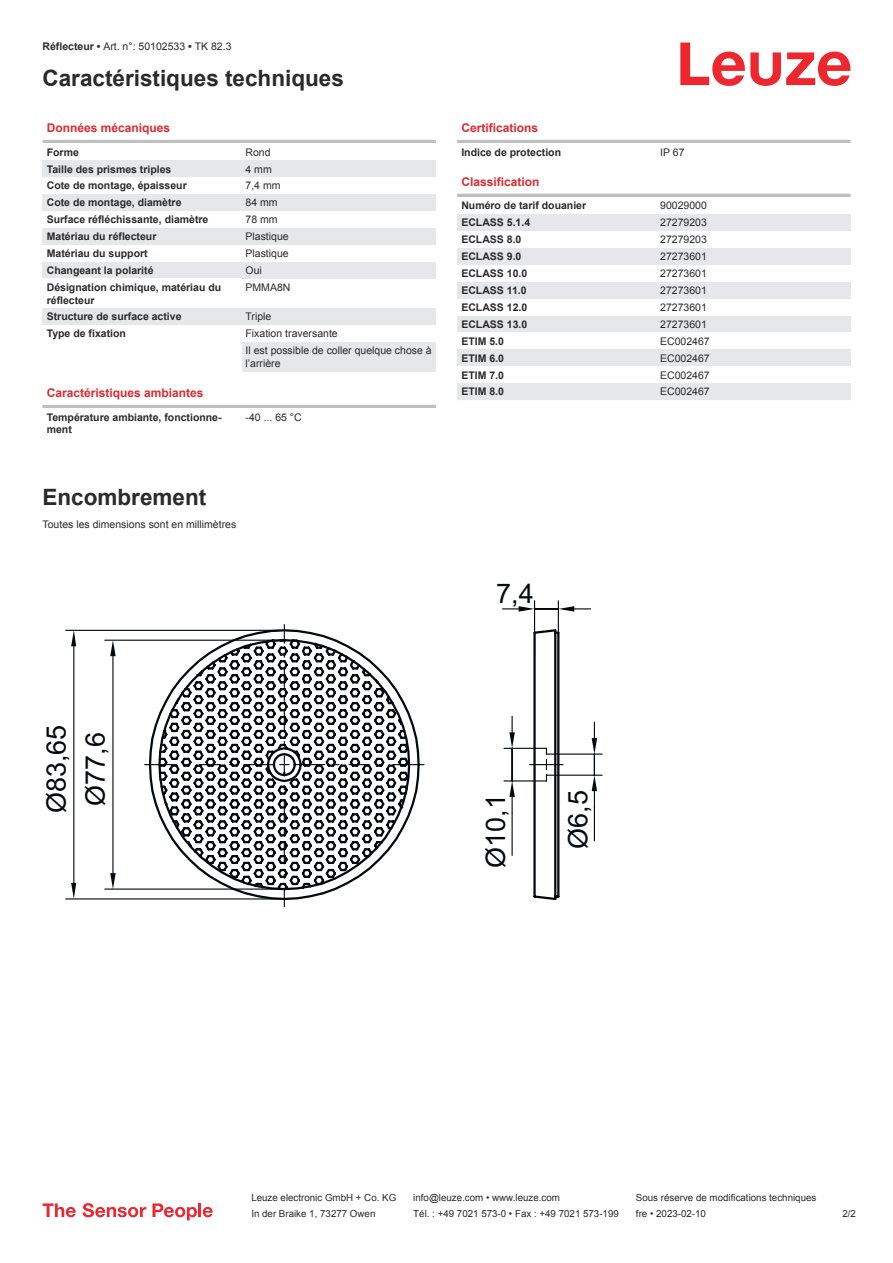
<style>
.page{position:relative;width:893px;height:1263px;background:#fff}
.page>*{position:absolute;margin:0;border:0;box-sizing:border-box;transform-origin:0 0}
.t1{font:27px/39.2px "Arial";color:#04080f}
.t2{font:700 22.5px "Arial";color:#2b292a}
.t3{font:700 12px "Arial";color:#db2a30}
.t4{font:700 10.5px/12.6px "Arial";color:#2b292a}
.t5{font:10.5px/17px "Arial";color:#2b292a}
.t6{font:9.75px "Arial";color:#2b292a}
.s1{font-weight:700}
</style>
<div class="page">
<svg style="left:680px;top:43px;width:170px;height:43px"></svg>
<hr style="left:43px;top:140px;width:393px;height:3px;background:#bdbfc1">
<div style="left:43px;top:160px;width:199px;height:17px;background:#e6e7e9"></div>
<div style="left:242px;top:160px;width:194px;height:17px;background:#e6e7e9"></div>
<div style="left:43px;top:194px;width:199px;height:17px;background:#e6e7e9"></div>
<div style="left:242px;top:194px;width:194px;height:17px;background:#e6e7e9"></div>
<div style="left:43px;top:228px;width:199px;height:17px;background:#e6e7e9"></div>
<div style="left:242px;top:228px;width:194px;height:17px;background:#e6e7e9"></div>
<div style="left:43px;top:262px;width:199px;height:17px;background:#e6e7e9"></div>
<div style="left:242px;top:262px;width:194px;height:17px;background:#e6e7e9"></div>
<div style="left:43px;top:308px;width:199px;height:17px;background:#e6e7e9"></div>
<div style="left:242px;top:308px;width:194px;height:17px;background:#e6e7e9"></div>
<div style="left:242px;top:342px;width:194px;height:29px;background:#e6e7e9"></div>
<hr style="left:43px;top:405px;width:393px;height:3px;background:#bdbfc1">
<hr style="left:457px;top:140px;width:393px;height:3px;background:#bdbfc1">
<hr style="left:457px;top:194px;width:393px;height:3px;background:#bdbfc1">
<div style="left:457px;top:214px;width:200px;height:17px;background:#e6e7e9"></div>
<div style="left:657px;top:214px;width:193px;height:17px;background:#e6e7e9"></div>
<div style="left:457px;top:248px;width:200px;height:17px;background:#e6e7e9"></div>
<div style="left:657px;top:248px;width:193px;height:17px;background:#e6e7e9"></div>
<div style="left:457px;top:282px;width:200px;height:17px;background:#e6e7e9"></div>
<div style="left:657px;top:282px;width:193px;height:17px;background:#e6e7e9"></div>
<div style="left:457px;top:316px;width:200px;height:16px;background:#e6e7e9"></div>
<div style="left:657px;top:316px;width:193px;height:16px;background:#e6e7e9"></div>
<div style="left:457px;top:349px;width:200px;height:17px;background:#e6e7e9"></div>
<div style="left:657px;top:349px;width:193px;height:17px;background:#e6e7e9"></div>
<div style="left:457px;top:383px;width:200px;height:17px;background:#e6e7e9"></div>
<div style="left:657px;top:383px;width:193px;height:17px;background:#e6e7e9"></div>
<svg style="left:43px;top:1203px;width:33px;height:14px"></svg>
<svg style="left:83px;top:1203px;width:63px;height:14px"></svg>
<svg style="left:153px;top:1203px;width:44px;height:17px"></svg>
<hr style="left:198px;top:1203px;width:3px;height:14px;background:#ed272d">
<svg style="left:203px;top:1207px;width:10px;height:10px"></svg>
<hr style="left:73px;top:646px;width:1px;height:237px;background:#03080e">
<hr style="left:66px;top:630px;width:218px;height:1px;background:#03080e">
<hr style="left:66px;top:898px;width:218px;height:1px;background:#03080e">
<svg style="left:71px;top:883px;width:5px;height:16px"></svg>
<svg style="left:71px;top:630px;width:5px;height:16px"></svg>
<hr style="left:112px;top:656px;width:2px;height:217px;background:#03080e">
<hr style="left:105px;top:640px;width:179px;height:1px;background:#03080e">
<hr style="left:105px;top:888px;width:179px;height:2px;background:#03080e">
<svg style="left:110px;top:873px;width:6px;height:16px"></svg>
<svg style="left:110px;top:640px;width:6px;height:16px"></svg>
<svg style="left:148px;top:629px;width:123px;height:271px"></svg>
<svg style="left:266px;top:741px;width:5px;height:49px"></svg>
<hr style="left:145px;top:764px;width:30px;height:1px;background:#03080e">
<svg style="left:200px;top:764px;width:20px;height:1px"></svg>
<hr style="left:244px;top:764px;width:31px;height:1px;background:#03080e">
<svg style="left:271px;top:628px;width:290px;height:273px"></svg>
<hr style="left:558px;top:775px;width:44px;height:1px;background:#03080e">
<hr style="left:558px;top:753px;width:44px;height:2px;background:#03080e">
<svg style="left:592px;top:722px;width:5px;height:85px"></svg>
<hr style="left:530px;top:764px;width:33px;height:1px;background:#03080e">
<svg style="left:535px;top:748px;width:23px;height:33px"></svg>
<hr style="left:534px;top:601px;width:1px;height:54px;background:#03080e">
<hr style="left:558px;top:601px;width:1px;height:32px;background:#03080e">
<svg style="left:503px;top:606px;width:88px;height:6px"></svg>
<svg style="left:532px;top:628px;width:29px;height:7px"></svg>
<hr style="left:594px;top:807px;width:1px;height:34px;background:#03080e">
<hr style="left:512px;top:813px;width:1px;height:42px;background:#03080e">
<p class="t5" style="left:43px;top:39px;width:190px"><span class="s1">Réflecteur •</span> Art. n°: 50102533 <span class="s1">•</span> TK 82.3</p>
<h2 class="t2" style="left:43px;top:70px;width:303px">Caractéristiques techniques</h2>
<p class="t3" style="left:47px;top:123px;width:125px">Données mécaniques</p>
<p class="t4" style="left:47px;top:147px;width:34px">Forme</p>
<p class="t5" style="left:246px;top:144px;width:27px">Rond</p>
<p class="t4" style="left:47px;top:164px;width:126px">Taille des prismes triples</p>
<p class="t5" style="left:246px;top:161px;width:28px">4 mm</p>
<p class="t4" style="left:47px;top:180px;width:142px">Cote de montage, épaisseur</p>
<p class="t5" style="left:246px;top:178px;width:37px">7,4 mm</p>
<p class="t4" style="left:47px;top:197px;width:136px">Cote de montage, diamètre</p>
<p class="t5" style="left:246px;top:195px;width:34px">84 mm</p>
<p class="t4" style="left:47px;top:214px;width:163px">Surface réfléchissante, diamètre</p>
<p class="t5" style="left:246px;top:212px;width:34px">78 mm</p>
<p class="t4" style="left:47px;top:231px;width:111px">Matériau du réflecteur</p>
<p class="t5" style="left:246px;top:229px;width:45px">Plastique</p>
<p class="t4" style="left:47px;top:248px;width:102px">Matériau du support</p>
<p class="t5" style="left:246px;top:246px;width:45px">Plastique</p>
<p class="t4" style="left:47px;top:265px;width:108px">Changeant la polarité</p>
<p class="t5" style="left:246px;top:263px;width:18px">Oui</p>
<p class="t4" style="left:47px;top:282px;width:176px">Désignation chimique, matériau du réflecteur</p>
<p class="t5" style="left:246px;top:280px;width:46px">PMMA8N</p>
<p class="t4" style="left:47px;top:311px;width:136px">Structure de surface active</p>
<p class="t5" style="left:246px;top:309px;width:27px">Triple</p>
<p class="t4" style="left:47px;top:328px;width:81px">Type de fixation</p>
<p class="t5" style="left:246px;top:326px;width:188px">Fixation traversante<br>Il est possible de coller quelque chose à</p>
<p class="t5" style="left:246px;top:356px;width:36px">l’arrière</p>
<p class="t3" style="left:47px;top:388px;width:158px">Caractéristiques ambiantes</p>
<p class="t4" style="left:47px;top:412px;width:176px">Température ambiante, fonctionne&shy;ment</p>
<p class="t5" style="left:246px;top:409px;width:58px">-40 ... 65 °C</p>
<h2 class="t2" style="left:43px;top:489px;width:165px">Encombrement</h2>
<p class="t5" style="left:43px;top:517px;width:195px">Toutes les dimensions sont en millimètres</p>
<p class="t3" style="left:461px;top:123px;width:78px">Certifications</p>
<p class="t4" style="left:461px;top:147px;width:101px">Indice de protection</p>
<p class="t5" style="left:660px;top:144px;width:26px">IP 67</p>
<p class="t3" style="left:461px;top:177px;width:80px">Classification</p>
<p class="t4" style="left:461px;top:200px;width:126px">Numéro de tarif douanier</p>
<p class="t5" style="left:660px;top:198px;width:48px">90029000</p>
<p class="t4" style="left:461px;top:217px;width:70px">ECLASS 5.1.4</p>
<p class="t5" style="left:660px;top:215px;width:48px">27279203</p>
<p class="t4" style="left:461px;top:234px;width:62px">ECLASS 8.0</p>
<p class="t5" style="left:660px;top:232px;width:48px">27279203</p>
<p class="t4" style="left:461px;top:251px;width:62px">ECLASS 9.0</p>
<p class="t5" style="left:660px;top:249px;width:48px">27273601</p>
<p class="t4" style="left:461px;top:268px;width:67px">ECLASS 10.0</p>
<p class="t5" style="left:660px;top:266px;width:48px">27273601</p>
<p class="t4" style="left:461px;top:285px;width:67px">ECLASS 11.0</p>
<p class="t5" style="left:660px;top:283px;width:48px">27273601</p>
<p class="t4" style="left:461px;top:302px;width:67px">ECLASS 12.0</p>
<p class="t5" style="left:660px;top:300px;width:48px">27273601</p>
<p class="t4" style="left:461px;top:319px;width:67px">ECLASS 13.0</p>
<p class="t5" style="left:660px;top:317px;width:48px">27273601</p>
<p class="t4" style="left:461px;top:336px;width:44px">ETIM 5.0</p>
<p class="t5" style="left:660px;top:333px;width:51px">EC002467</p>
<p class="t4" style="left:461px;top:353px;width:44px">ETIM 6.0</p>
<p class="t5" style="left:660px;top:350px;width:51px">EC002467</p>
<p class="t4" style="left:461px;top:369px;width:44px">ETIM 7.0</p>
<p class="t5" style="left:660px;top:367px;width:51px">EC002467</p>
<p class="t4" style="left:461px;top:386px;width:44px">ETIM 8.0</p>
<p class="t5" style="left:660px;top:384px;width:51px">EC002467</p>
<h1 class="t1" style="left:496px;top:575px;width:39px">7,4</h1>
<h1 class="t1" style="left:38px;top:813px;width:90px;rotate:-90deg">Ø83,65<br>Ø77,6</h1>
<h1 class="t1" style="left:478px;top:868px;width:75px;rotate:-90deg">Ø10,1</h1>
<h1 class="t1" style="left:560px;top:849px;width:60px;rotate:-90deg">Ø6,5</h1>
<p class="t6" style="left:251px;top:1194px;width:146px">Leuze electronic GmbH + Co. KG</p>
<p class="t6" style="left:413px;top:1194px;width:148px">info@leuze.com • www.leuze.com</p>
<p class="t6" style="left:636px;top:1194px;width:182px">Sous réserve de modifications techniques</p>
<p class="t6" style="left:251px;top:1210px;width:126px">In der Braike 1, 73277 Owen</p>
<p class="t6" style="left:413px;top:1210px;width:207px">Tél. : +49 7021 573-0 • Fax : +49 7021 573-199</p>
<p class="t6" style="left:636px;top:1210px;width:72px">fre • 2023-02-10</p>
<p class="t6" style="left:842px;top:1210px;width:15px">2 /2</p>
</div>
